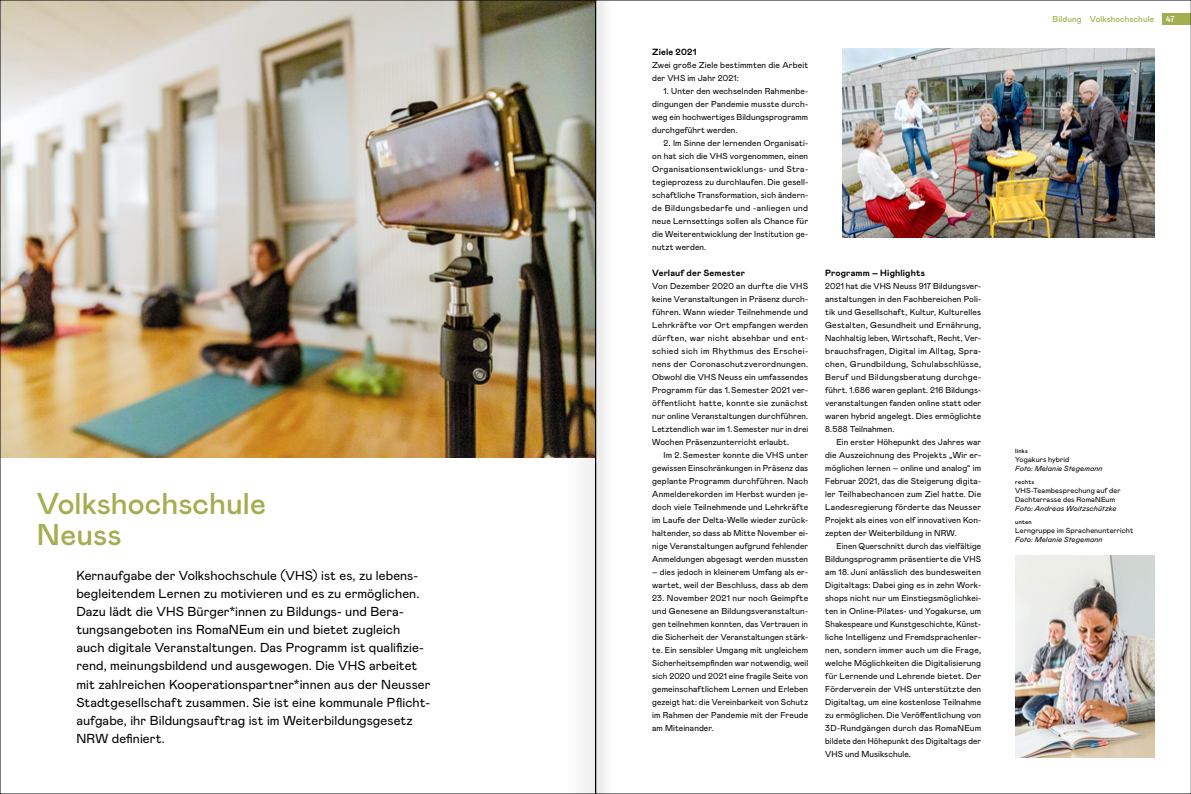
<style>
.page{position:relative;width:1191px;height:794px;background:#fff}
.page>*{position:absolute;margin:0;border:0;box-sizing:border-box;transform-origin:0 0}
.t1{font:500 30px/31px "Mabry Pro";color:#a3ae50}
.t2{font:13px/18px "Mabry Pro";letter-spacing:.005em;color:#000}
.t3{font:700 9px "Mabry Pro";letter-spacing:.015em;color:#000}
.t4{font:8.6px/13px "Mabry Pro";letter-spacing:.01em;color:#000;text-align:justify}
.t5{font:8.6px/13px "Mabry Pro";letter-spacing:.01em;color:#000;text-align:justify;scale:.94 1}
.t6{font:500 8.5px "Mabry Pro";letter-spacing:.005em;color:#a3ae50}
.t7{font:500 8.5px "Mabry Pro";color:#fff}
.t8{font:7.3px/9.3px "Mabry Pro";letter-spacing:.015em;color:#000}
.t9{font:italic 7.3px "Mabry Pro";letter-spacing:.015em;color:#000}
.t10{font:500 6px "Mabry Pro";letter-spacing:.045em;color:#000}
</style>
<div class="page">
<div style="left:1162px;top:14px;width:29px;height:11px;background:#a3ae50"></div>
<img style="left:2px;top:2px;width:563px;height:456px">
<img style="left:842px;top:48px;width:312px;height:189px">
<img style="left:1015px;top:555px;width:139px;height:202px">
<svg style="left:565px;top:2px;width:41px;height:790px"></svg>
<h1 class="t1" style="left:37px;top:487px;width:231px">Volkshochschule<br>Neuss</h1>
<p class="t2" style="left:76px;top:566px;width:355px">Kernaufgabe der Volkshochschule (VHS) ist es, zu lebens&shy;begleitendem Lernen zu motivieren und es zu ermöglichen.<br>Dazu lädt die VHS Bürger*innen zu Bildungs- und Bera&shy;tungsangeboten ins RomaNEum ein und bietet zugleich auch digitale Veranstaltungen. Das Programm ist qualifizie&shy;rend, meinungsbildend und ausgewogen. Die VHS arbeitet mit zahlreichen Kooperationspartner*innen aus der Neusser Stadtgesellschaft zusammen. Sie ist eine kommunale Pflicht&shy;aufgabe, ihr Bildungsauftrag ist im Weiterbildungsgesetz NRW definiert.</p>
<p class="t3" style="left:652px;top:45px;width:46px">Ziele 2021</p>
<p class="t4" style="left:652px;top:58px;width:157px">Zwei große Ziele bestimmten die Arbeit der VHS im Jahr 2021:</p>
<p class="t4" style="left:652px;top:84px;width:157px;text-indent:11px">1. Unter den wechselnden Rahmenbe&shy;dingungen der Pandemie musste durch&shy;weg ein hochwertiges Bildungsprogramm durchgeführt werden.</p>
<p class="t4" style="left:652px;top:136px;width:157px;text-indent:11px">2. Im Sinne der lernenden Organisati&shy;on hat sich die VHS vorgenommen, einen Organisationsentwicklungs- und Stra&shy;tegieprozess zu durchlaufen. Die gesell&shy;schaftliche Transformation, sich ändern&shy;de Bildungsbedarfe und -anliegen und neue Lernsettings sollen als Chance für die Weiterentwicklung der Institution ge&shy;nutzt werden.</p>
<p class="t3" style="left:652px;top:266px;width:94px">Verlauf der Semester</p>
<p class="t4" style="left:652px;top:279px;width:157px">Von Dezember 2020 an durfte die VHS keine Veranstaltungen in Präsenz durch&shy;führen. Wann wieder Teilnehmende und Lehrkräfte vor Ort empfangen werden dürften, war nicht absehbar und ent&shy;schied sich im Rhythmus des Erschei&shy;nens der Coronaschutzverordnungen.<br>Obwohl die VHS Neuss ein umfassendes Programm für das 1.Semester 2021 ver&shy;öffentlicht hatte, konnte sie zunächst nur online Veranstaltungen durchführen.<br>Letztendlich war im 1.Semester nur in drei Wochen Präsenzunterricht erlaubt.</p>
<p class="t4" style="left:652px;top:448px;width:157px;text-indent:11px">Im 2.Semester konnte die VHS unter gewissen Einschränkungen in Präsenz das geplante Programm durchführen. Nach Anmelderekorden im Herbst wurden je&shy;doch viele Teilnehmende und Lehrkräfte im Laufe der Delta-Welle wieder zurück&shy;haltender, so dass ab Mitte November ei&shy;nige Veranstaltungen aufgrund fehlender Anmeldungen abgesagt werden mussten</p>
<p class="t4" style="left:652px;top:565px;width:157px">– dies jedoch in kleinerem Umfang als er&shy;wartet, weil der Beschluss, dass ab dem</p>
<p class="t4" style="left:652px;top:591px;width:157px">23. November 2021 nur noch Geimpfte und Genesene an Bildungsveranstaltun&shy;gen teilnehmen konnten, das Vertrauen in die Sicherheit der Veranstaltungen stärk&shy;te. Ein sensibler Umgang mit ungleichem Sicherheitsempfinden war notwendig, weil sich 2020 und 2021 eine fragile Seite von gemeinschaftlichem Lernen und Erleben gezeigt hat: die Vereinbarkeit von Schutz im Rahmen der Pandemie mit der Freude am Miteinander.</p>
<p class="t3" style="left:825px;top:266px;width:101px">Programm – Highlights</p>
<p class="t4" style="left:825px;top:279px;width:157px;text-align:left">2021 hat die VHS Neuss 917 Bildungsver&shy;anstaltungen in den Fachbereichen Poli&shy;tik und Gesellschaft, Kultur, Kulturelles Gestalten, Gesundheit und Ernährung, Nachhaltig leben, Wirtschaft, Recht, Ver-- brauchsfragen, Digital im Alltag, Spra&shy;chen, Grundbildung, Schulabschlüsse, Beruf und Bildungsberatung durchge&shy;führt. 1.686 waren geplant. 216 Bildungs&shy;veranstaltungen fanden online statt oder waren hybrid angelegt. Dies ermöglichte 8.588 Teilnahmen.</p>
<p class="t4" style="left:825px;top:435px;width:157px;text-indent:11px">Ein erster Höhepunkt des Jahres war die Auszeichnung des Projekts „Wir er&shy;möglichen lernen – online und analog“ im Februar 2021, das die Steigerung digita&shy;ler Teilhabechancen zum Ziel hatte. Die Landesregierung förderte das Neusser Projekt als eines von elf innovativen Kon&shy;zepten der Weiterbildung in NRW.</p>
<p class="t5" style="left:825px;top:539px;width:167px;text-indent:11px">Einen Querschnitt durch das vielfältige Bildungsprogramm präsentierte die VHS am 18.Juni anlässlich des bundesweiten Digitaltags: Dabei ging es in zehn Work&shy;shops nicht nur um Einstiegsmöglichkei&shy;ten in Online-Pilates- und Yogakurse, um Shakespeare und Kunstgeschichte, Künst&shy;liche Intelligenz und Fremdsprachenler&shy;nen, sondern immer auch um die Frage, welche Möglichkeiten die Digitalisierung für Lernende und Lehrende bietet. Der Förderverein der VHS unterstützte den Digitaltag, um eine kostenlose Teilnahme zu ermöglichen. Die Veröffentlichung von 3D-Rundgängen durch das RomaNEum bildete den Höhepunkt des Digitaltags der VHS und Musikschule.</p>
<p class="t6" style="left:1052px;top:13px;width:103px">Bildung Volkshochschule</p>
<p class="t7" style="left:1165px;top:13px;width:11px">47</p>
<p class="t10" style="left:1015px;top:446px;width:14px">links</p>
<p class="t8" style="left:1015px;top:454px;width:56px">Yogakurs hybrid</p>
<p class="t9" style="left:1015px;top:463px;width:89px">Foto: Melanie Stegemann</p>
<p class="t10" style="left:1015px;top:477px;width:21px">rechts</p>
<p class="t8" style="left:1015px;top:485px;width:107px">VHS-Teambesprechung auf der<br>Dachterrasse des RomaNEum</p>
<p class="t9" style="left:1015px;top:503px;width:103px">Foto: Andreas Woitzschützke</p>
<p class="t10" style="left:1015px;top:518px;width:18px">unten</p>
<p class="t8" style="left:1015px;top:525px;width:120px">Lerngruppe im Sprachenunterricht</p>
<p class="t9" style="left:1015px;top:534px;width:89px">Foto: Melanie Stegemann</p>
</div>
